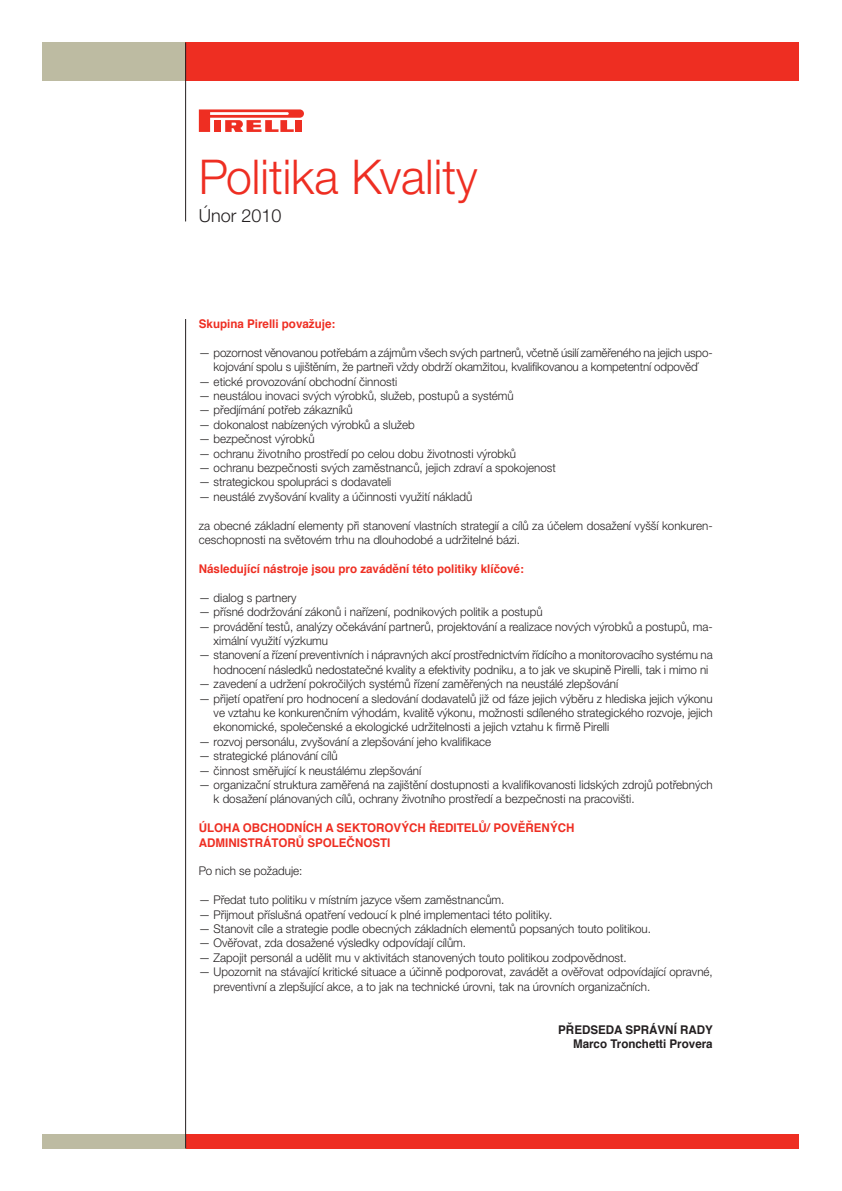
<style>
.page{position:relative;width:842px;height:1191px;background:#fff}
.page>*{position:absolute;margin:0;border:0;box-sizing:border-box;transform-origin:0 0}
.t1{font:300 48px "Helvetica Neue LTW1 G";color:#ee2e22}
.t2{font:300 18px "Helvetica Neue LTW1 G";color:#231f20}
.t3{font:300 12px/14.4px "Helvetica Neue LTW1 G";color:#231f20}
.t4{font:700 12px/14.4px "Helvetica";color:#ee2e22}
.t5{font:700 12px "Helvetica";color:#231f20}
</style>
<div class="page">
<div style="left:185px;top:43px;width:614px;height:38px;background:#ee2e22"></div>
<div style="left:185px;top:1134px;width:614px;height:14px;background:#ee2e22"></div>
<div style="left:43px;top:43px;width:142px;height:38px;background:#bdbba2"></div>
<div style="left:43px;top:1134px;width:143px;height:14px;background:#bdbba2"></div>
<hr style="left:185px;top:43px;width:1px;height:178px;background:#231f20">
<hr style="left:185px;top:319px;width:1px;height:829px;background:#231f20">
<svg style="left:199px;top:109px;width:105px;height:23px"></svg>
<div style="left:214px;top:120px;width:7px;height:12px;background:#ee2e22"></div>
<div style="left:296px;top:120px;width:6px;height:12px;background:#ee2e22"></div>
<p class="t1" style="left:199px;top:148px;width:280px">Politika Kvality</p>
<p class="t2" style="left:199px;top:204px;width:84px">Únor 2010</p>
<p class="t4" style="left:199px;top:317px;width:138px">Skupina Pirelli považuje:</p>
<p class="t3" style="left:199px;top:345px;width:515px;text-align:center">— pozornost věnovanou potřebám a zájmům všech svých partnerů, včetně úsilí zaměřeného na jejich uspo&shy;kojování spolu s ujištěním, že partneři vždy obdrží okamžitou, kvalifikovanou a kompetentní odpověď</p>
<p class="t3" style="left:199px;top:374px;width:200px">— etické provozování obchodní činnosti</p>
<p class="t3" style="left:199px;top:388px;width:316px">— neustálou inovaci svých výrobků, služeb, postupů a systémů</p>
<p class="t3" style="left:199px;top:403px;width:155px">— předjímání potřeb zákazníků</p>
<p class="t3" style="left:199px;top:417px;width:217px">— dokonalost nabízených výrobků a služeb</p>
<p class="t3" style="left:199px;top:432px;width:117px">— bezpečnost výrobků</p>
<p class="t3" style="left:199px;top:446px;width:319px">— ochranu životního prostředí po celou dobu životnosti výrobků</p>
<p class="t3" style="left:199px;top:460px;width:358px">— ochranu bezpečnosti svých zaměstnanců, jejich zdraví a spokojenost</p>
<p class="t3" style="left:199px;top:475px;width:194px">— strategickou spolupráci s dodavateli</p>
<p class="t3" style="left:199px;top:489px;width:275px">— neustálé zvyšování kvality a účinnosti využití nákladů</p>
<p class="t3" style="left:199px;top:518px;width:515px">za obecné základní elementy při stanovení vlastních strategií a cílů za účelem dosažení vyšší konkuren&shy;ceschopnosti na světovém trhu na dlouhodobé a udržitelné bázi.</p>
<p class="t4" style="left:199px;top:561px;width:327px">Následující nástroje jsou pro zavádění této politiky klíčové:</p>
<p class="t3" style="left:199px;top:590px;width:99px">— dialog s partnery</p>
<p class="t3" style="left:199px;top:604px;width:345px">— přísné dodržování zákonů i nařízení, podnikových politik a postupů</p>
<p class="t3" style="left:214px;top:619px;width:501px;text-indent:-15px">— provádění testů, analýzy očekávání partnerů, projektování a realizace nových výrobků a postupů, ma&shy;ximální využití výzkumu</p>
<p class="t3" style="left:214px;top:648px;width:501px;text-indent:-15px">— stanovení a řízení preventivních i nápravných akcí prostřednictvím řídícího a monitorovacího systému na hodnocení následků nedostatečné kvality a efektivity podniku, a to jak ve skupině Pirelli, tak i mimo ni</p>
<p class="t3" style="left:199px;top:676px;width:421px">— zavedení a udržení pokročilých systémů řízení zaměřených na neustálé zlepšování</p>
<p class="t3" style="left:214px;top:691px;width:501px;text-align:justify;text-indent:-15px">— přijetí opatření pro hodnocení a sledování dodavatelů již od fáze jejich výběru z hlediska jejich výkonu ve vztahu ke konkurenčním výhodám, kvalitě výkonu, možnosti sdíleného strategického rozvoje, jejich ekonomické, společenské a ekologické udržitelnosti a jejich vztahu k firmě Pirelli</p>
<p class="t3" style="left:199px;top:734px;width:294px">— rozvoj personálu, zvyšování a zlepšování jeho kvalifikace</p>
<p class="t3" style="left:199px;top:748px;width:140px">— strategické plánování cílů</p>
<p class="t3" style="left:199px;top:763px;width:224px">— činnost směřující k neustálému zlepšování</p>
<p class="t3" style="left:214px;top:777px;width:501px;text-indent:-15px">— organizační struktura zaměřená na zajištění dostupnosti a kvalifikovanosti lidských zdrojů potřebných k dosažení plánovaných cílů, ochrany životního prostředí a bezpečnosti na pracovišti.</p>
<p class="t4" style="left:199px;top:821px;width:377px">ÚLOHA OBCHODNÍCH A SEKTOROVÝCH ŘEDITELŮ/ POVĚŘENÝCH<br>ADMINISTRÁTORŮ SPOLEČNOSTI</p>
<p class="t3" style="left:199px;top:864px;width:105px">Po nich se požaduje:</p>
<p class="t3" style="left:199px;top:892px;width:307px">— Předat tuto politiku v místním jazyce všem zaměstnancům.</p>
<p class="t3" style="left:199px;top:907px;width:355px">— Přijmout příslušná opatření vedoucí k plné implementaci této politiky.</p>
<p class="t3" style="left:199px;top:921px;width:454px">— Stanovit cíle a strategie podle obecných základních elementů popsaných touto politikou.</p>
<p class="t3" style="left:199px;top:936px;width:269px">— Ověřovat, zda dosažené výsledky odpovídají cílům.</p>
<p class="t3" style="left:199px;top:950px;width:429px">— Zapojit personál a udělit mu v aktivitách stanovených touto politikou zodpovědnost.</p>
<p class="t3" style="left:214px;top:964px;width:501px;text-indent:-15px">— Upozornit na stávající kritické situace a účinně podporovat, zavádět a ověřovat odpovídající opravné, preventivní a zlepšující akce, a to jak na technické úrovni, tak na úrovních organizačních.</p>
<p class="t5" style="left:558px;top:1020px;width:156px">PŘEDSEDA SPRÁVNÍ RADY</p>
<p class="t5" style="left:573px;top:1034px;width:141px">Marco Tronchetti Provera</p>
</div>
